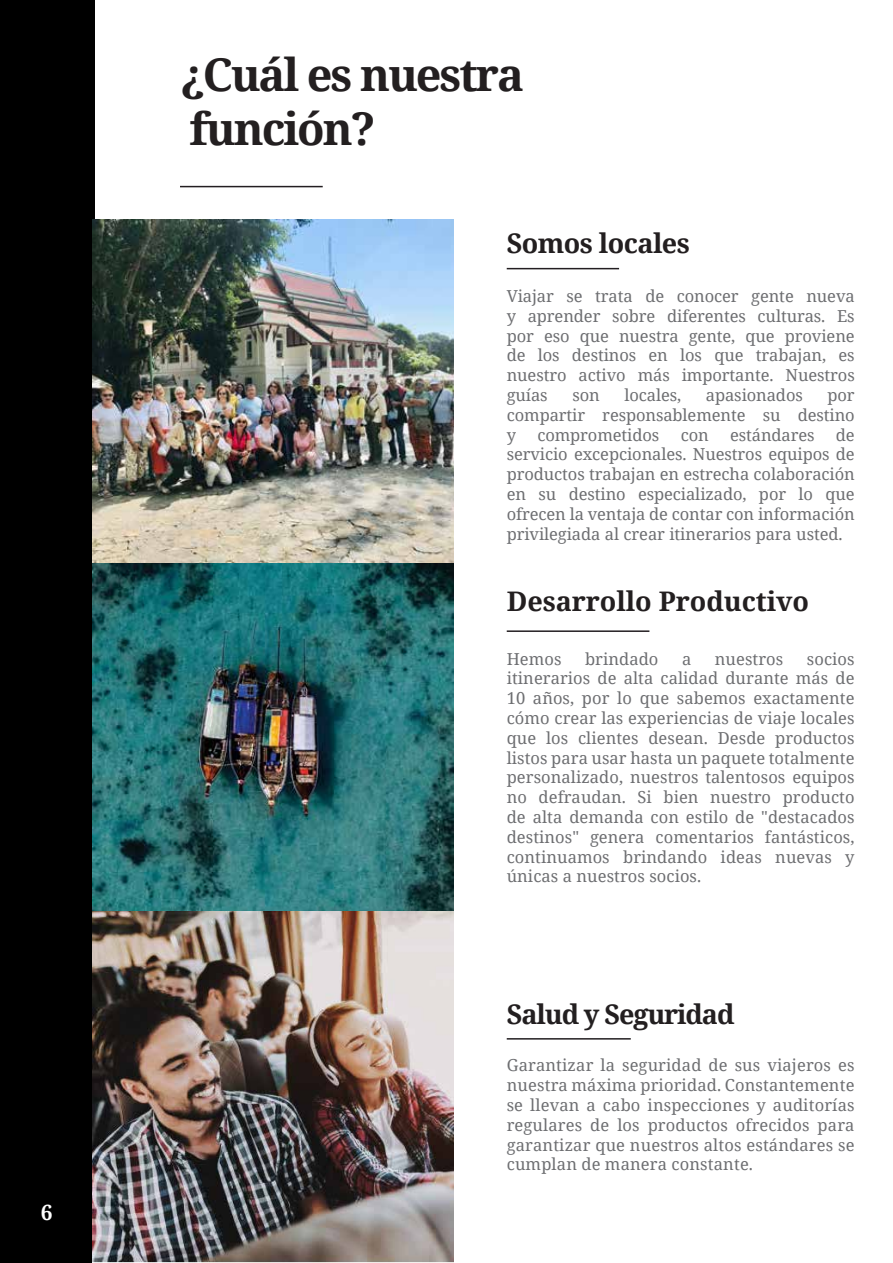
<style>
.page{position:relative;width:893px;height:1263px;background:#fff}
.page>*{position:absolute;margin:0;border:0;box-sizing:border-box;transform-origin:0 0}
.t1{font:700 45px/54px "Noto Serif";letter-spacing:-.045em;color:#231f20}
.t2{font:700 27px "Noto Serif";letter-spacing:-.02em;color:#231f20}
.t3{font:700 27px "Noto Serif";letter-spacing:-.04em;color:#231f20}
.t4{font:700 21px "Noto Serif";color:#fff}
.t5{font:16.5px/19.8px "Noto Serif";letter-spacing:-.005em;color:#6d6e71;text-align:justify}
</style>
<div class="page">
<div style="left:0;top:0;width:94px;height:1263px;background:#000"></div>
<img style="left:92px;top:561px;width:362px;height:702px">
<hr style="left:507px;top:268px;width:112px;height:1px;background:#231e21">
<hr style="left:507px;top:630px;width:142px;height:2px;background:#231e21">
<hr style="left:180px;top:186px;width:143px;height:1px;background:#231e21">
<hr style="left:507px;top:1038px;width:124px;height:1px;background:#231e21">
<img style="left:93px;top:219px;width:361px;height:344px">
<p class="t4" style="left:41px;top:1197px;width:13px">6</p>
<h1 class="t1" style="left:180px;top:46px;width:346px">¿Cuál es nuestra función?</h1>
<h2 class="t2" style="left:507px;top:224px;width:185px">Somos locales</h2>
<p class="t5" style="left:507px;top:285px;width:350px">Viajar se trata de conocer gente nueva y aprender sobre diferentes culturas. Es por eso que nuestra gente, que proviene de los destinos en los que trabajan, es nuestro activo más importante. Nuestros guías</p>
<p class="t5" style="left:572px;top:384px;width:29px">son</p>
<p class="t5" style="left:624px;top:384px;width:58px">locales,</p>
<p class="t5" style="left:706px;top:384px;width:98px">apasionados</p>
<p class="t5" style="left:507px;top:384px;width:349px;text-indent:321px">por compartir responsablemente su destino y</p>
<p class="t5" style="left:537px;top:424px;width:124px">comprometidos</p>
<p class="t5" style="left:681px;top:424px;width:30px">con</p>
<p class="t5" style="left:730px;top:424px;width:86px">estándares</p>
<p class="t5" style="left:507px;top:424px;width:350px;text-indent:329px">de servicio excepcionales. Nuestros equipos de productos trabajan en estrecha colaboración en su destino especializado, por lo que ofrecen la ventaja de contar con información privilegiada al crear itinerarios para usted.</p>
<h2 class="t2" style="left:507px;top:582px;width:304px">Desarrollo Productivo</h2>
<p class="t5" style="left:507px;top:648px;width:349px;text-indent:300px">socios itinerarios de alta calidad durante más de 10 años, por lo que sabemos exactamente cómo crear las experiencias de viaje locales que los clientes desean. Desde productos listos para usar hasta un paquete totalmente personalizado, nuestros talentosos equipos no defraudan. Si bien nuestro producto de alta demanda con estilo de "destacados destinos" genera comentarios fantásticos, continuamos brindando ideas nuevas y únicas a nuestros socios.</p>
<p class="t5" style="left:507px;top:648px;width:56px">Hemos</p>
<p class="t5" style="left:585px;top:648px;width:75px">brindado</p>
<p class="t5" style="left:682px;top:648px;width:11px">a</p>
<p class="t5" style="left:715px;top:648px;width:70px">nuestros</p>
<h2 class="t3" style="left:507px;top:995px;width:229px">Salud y Seguridad</h2>
<p class="t5" style="left:507px;top:1055px;width:349px">Garantizar la seguridad de sus viajeros es nuestra máxima prioridad. Constantemente se llevan a cabo inspecciones y auditorías regulares de los productos ofrecidos para garantizar que nuestros altos estándares se cumplan de manera constante.</p>
</div>
